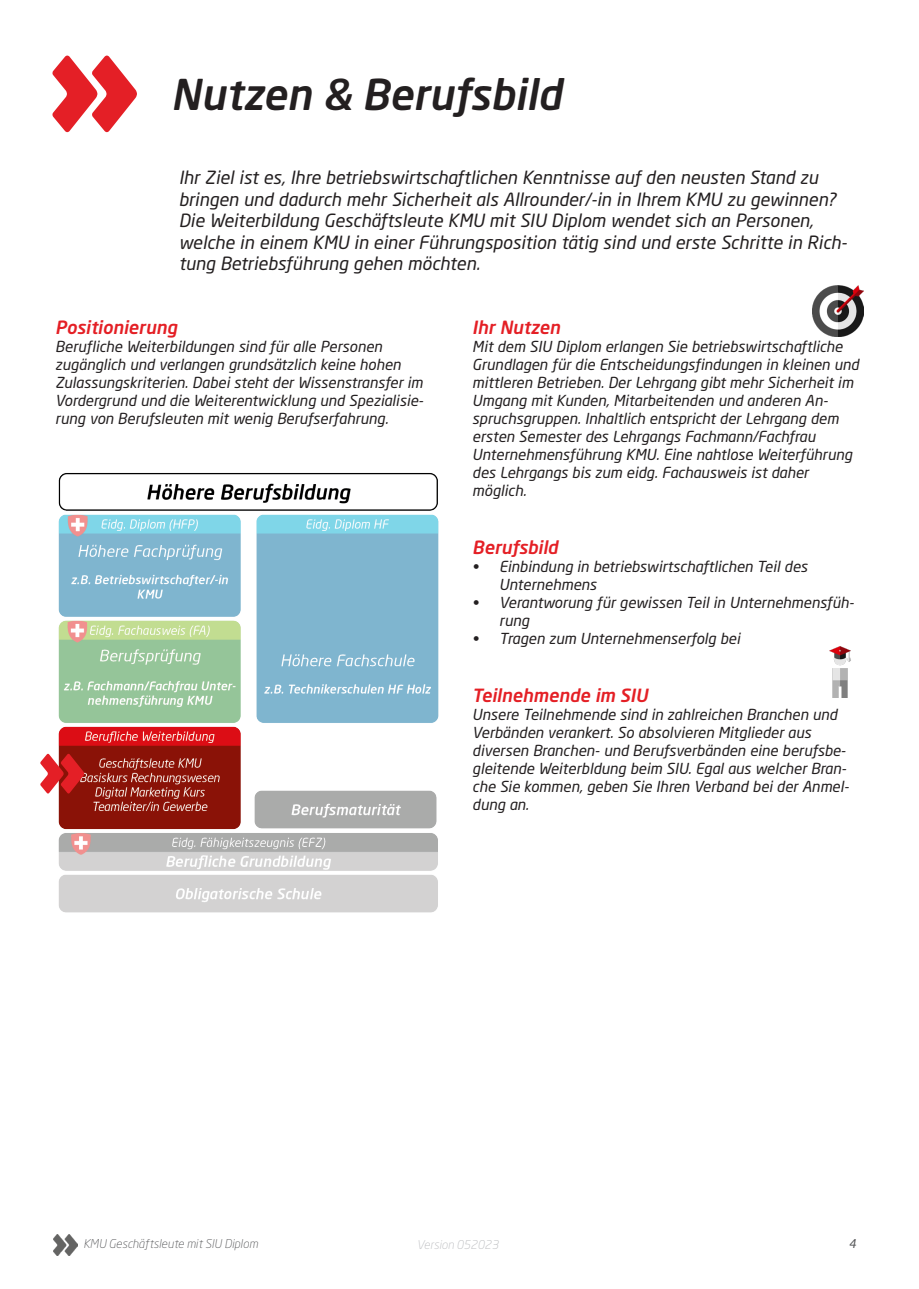
<style>
.page{position:relative;width:919px;height:1289px;background:#fff}
.page>*{position:absolute;margin:0;border:0;box-sizing:border-box;transform-origin:0 0}
.t1{font:italic 500 42px "Neo Sans W1 G";color:#231f20}
._06_Untertitel_roter{font:italic 18px/21.6px "Neo Sans W1 G";color:#231f20}
.t2{font:italic 500 18px "Neo Sans W1 G";color:#e41f25}
._06_Untertitel_roter-2{font:italic 15px/18px "Neo Sans W1 G";color:#231f20}
.t3{font:italic 300 12px "Neo Sans W1 G";color:#57585a}
.t4{font:italic 300 12px "Neo Sans W1 G";color:#bcbdc0}
.t5{font:italic 12px "Neo Sans W1 G";color:#57585a}
</style>
<div class="page">
<img style="left:54px;top:1234px;width:23px;height:21px">
<svg style="left:52px;top:56px;width:85px;height:76px"></svg>
<img style="left:47px;top:473px;width:391px;height:356px">
<svg style="left:40px;top:753px;width:44px;height:40px;background:#d14142"></svg>
<img style="left:812px;top:285px;width:51px;height:51px">
<img style="left:829px;top:647px;width:22px;height:51px">
<img style="left:57px;top:513px;width:382px;height:210px">
<svg style="left:58px;top:829px;width:380px;height:84px;background:#d1d0d0"></svg>
<svg style="left:252px;top:736px;width:186px;height:93px"></svg>
<p class="t1" style="left:171px;top:68px;width:392px">Nutzen &amp; Berufsbild</p>
<p class="_06_Untertitel_roter" style="left:179px;top:166px;width:669px">Ihr Ziel ist es, Ihre betriebswirtschaftlichen Kenntnisse auf den neusten Stand zu bringen und dadurch mehr Sicherheit als Allrounder/-in in Ihrem KMU zu gewinnen?<br>Die Weiterbildung Geschäftsleute KMU mit SIU Diplom wendet sich an Personen, welche in einem KMU in einer Führungsposition tätig sind und erste Schritte in Rich&shy;tung Betriebsführung gehen möchten.</p>
<p class="t2" style="left:55px;top:316px;width:123px">Positionierung</p>
<p class="_06_Untertitel_roter-2" style="left:55px;top:337px;width:369px">Berufliche Weiterbildungen sind für alle Personen zugänglich und verlangen grundsätzlich keine hohen Zulassungskriterien. Dabei steht der Wissenstransfer im Vordergrund und die Weiterentwicklung und Spezialisie&shy;rung von Berufsleuten mit wenig Berufserfahrung.</p>
<p class="t2" style="left:472px;top:316px;width:89px">Ihr Nutzen</p>
<p class="_06_Untertitel_roter-2" style="left:472px;top:337px;width:388px">Mit dem SIU Diplom erlangen Sie betriebswirtschaftliche Grundlagen für die Entscheidungsfindungen in kleinen und mittleren Betrieben. Der Lehrgang gibt mehr Sicherheit im Umgang mit Kunden, Mitarbeitenden und anderen An&shy;spruchsgruppen. Inhaltlich entspricht der Lehrgang dem ersten Semester des Lehrgangs Fachmann/Fachfrau Unternehmensführung KMU. Eine nahtlose Weiterführung des Lehrgangs bis zum eidg. Fachausweis ist daher möglich.</p>
<p class="t2" style="left:472px;top:536px;width:87px">Berufsbild</p>
<p class="_06_Untertitel_roter-2" style="left:499px;top:557px;width:310px;text-indent:-27px">• Einbindung in betriebswirtschaftlichen Teil des<br>Unternehmens</p>
<p class="_06_Untertitel_roter-2" style="left:499px;top:593px;width:356px;text-indent:-27px">• Verantworung für gewissen Teil in Unternehmensfüh&shy;rung</p>
<p class="_06_Untertitel_roter-2" style="left:472px;top:629px;width:269px">• Tragen zum Unternehmenserfolg bei</p>
<p class="t2" style="left:472px;top:683px;width:177px">Teilnehmende im SIU</p>
<p class="_06_Untertitel_roter-2" style="left:472px;top:705px;width:378px">Unsere Teilnehmende sind in zahlreichen Branchen und Verbänden verankert. So absolvieren Mitglieder aus diversen Branchen- und Berufsverbänden eine berufsbe&shy;gleitende Weiterbldung beim SIU. Egal aus welcher Bran&shy;che Sie kommen, geben Sie Ihren Verband bei der Anmel&shy;dung an.</p>
<p class="t3" style="left:83px;top:1236px;width:176px">KMU Geschäftsleute mit SIU Diplom</p>
<p class="t4" style="left:417px;top:1237px;width:83px">Version 052023</p>
<p class="t5" style="left:848px;top:1235px;width:9px">4</p>
</div>
